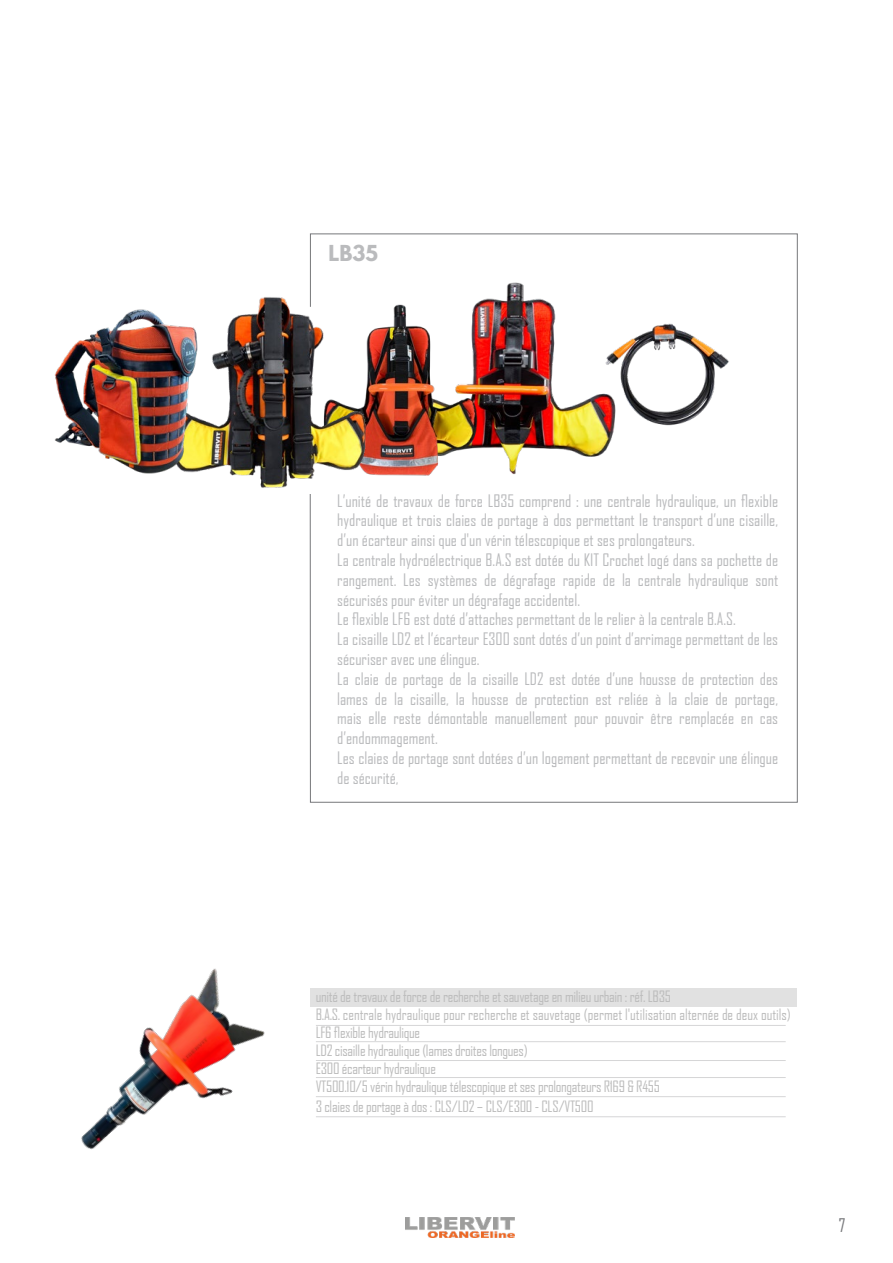
<style>
.page{position:relative;width:893px;height:1263px;background:#fff}
.page>*{position:absolute;margin:0;border:0;box-sizing:border-box;transform-origin:0 0}
.t1{font:700 19.5px "League Spartan";color:#babbbd}
.t2{font:18px "Agency FB";color:#76777a}
.t3{font:16.5px/19.8px "Agency FB";color:#babbbd}
.t4{font:15px/18px "Agency FB";letter-spacing:-.02em;color:#bcbcbc}
</style>
<div class="page">
<img style="left:406px;top:1217px;width:108px;height:21px">
<div style="left:310px;top:988px;width:486px;height:19px;background:#e1e1e1"></div>
<img style="left:81px;top:968px;width:184px;height:182px">
<img style="left:209px;top:289px;width:101px;height:206px">
<img style="left:54px;top:309px;width:155px;height:165px">
<hr style="left:316px;top:1025px;width:470px;height:1px;background:#d6d6d7">
<hr style="left:316px;top:1041px;width:470px;height:1px;background:#d6d6d7">
<hr style="left:316px;top:1060px;width:470px;height:1px;background:#d6d6d7">
<hr style="left:316px;top:1077px;width:470px;height:1px;background:#d6d6d7">
<hr style="left:316px;top:1096px;width:470px;height:1px;background:#d6d6d7">
<hr style="left:316px;top:1116px;width:470px;height:1px;background:#d6d6d7">
<svg style="left:310px;top:233px;width:488px;height:570px"></svg>
<p class="t1" style="left:328px;top:238px;width:51px">LB35</p>
<p class="t3" style="left:337px;top:490px;width:442px">L’unité de travaux de force LB35 comprend : une centrale hydraulique, un flexible hydraulique et trois claies de portage à dos permettant le transport d’une cisaille, d’un écarteur ainsi que d'un vérin télescopique et ses prolongateurs.<br>La centrale hydroélectrique B.A.S est dotée du KIT Crochet logé dans sa pochette de rangement. Les systèmes de dégrafage rapide de la centrale hydraulique sont sécurisés pour éviter un dégrafage accidentel.<br>Le flexible LF6 est doté d’attaches permettant de le relier à la centrale B.A.S.<br>La cisaille LD2 et l’écarteur E300 sont dotés d’un point d’arrimage permettant de les sécuriser avec une élingue.<br>La claie de portage de la cisaille LD2 est dotée d’une housse de protection des lames de la cisaille, la housse de protection est reliée à la claie de portage, mais elle reste démontable manuellement pour pouvoir être remplacée en cas d’endommagement.<br>Les claies de portage sont dotées d’un logement permettant de recevoir une élingue de sécurité,</p>
<p class="t4" style="left:316px;top:987px;width:477px">unité de travaux de force de recherche et sauvetage en milieu urbain : réf. LB35<br>B.A.S. centrale hydraulique pour recherche et sauvetage (permet l'utilisation alternée de deux outils)<br>LF6 flexible hydraulique<br>LD2 cisaille hydraulique (lames droites longues)<br>E300 écarteur hydraulique<br>VT500.10/5 vérin hydraulique télescopique et ses prolongateurs R169 &amp; R455</p>
<p class="t4" style="left:316px;top:1097px;width:279px">3 claies de portage à dos : CLS/LD2 – CLS/E300 - CLS/VT500</p>
<p class="t2" style="left:839px;top:1214px;width:8px">7</p>
</div>
